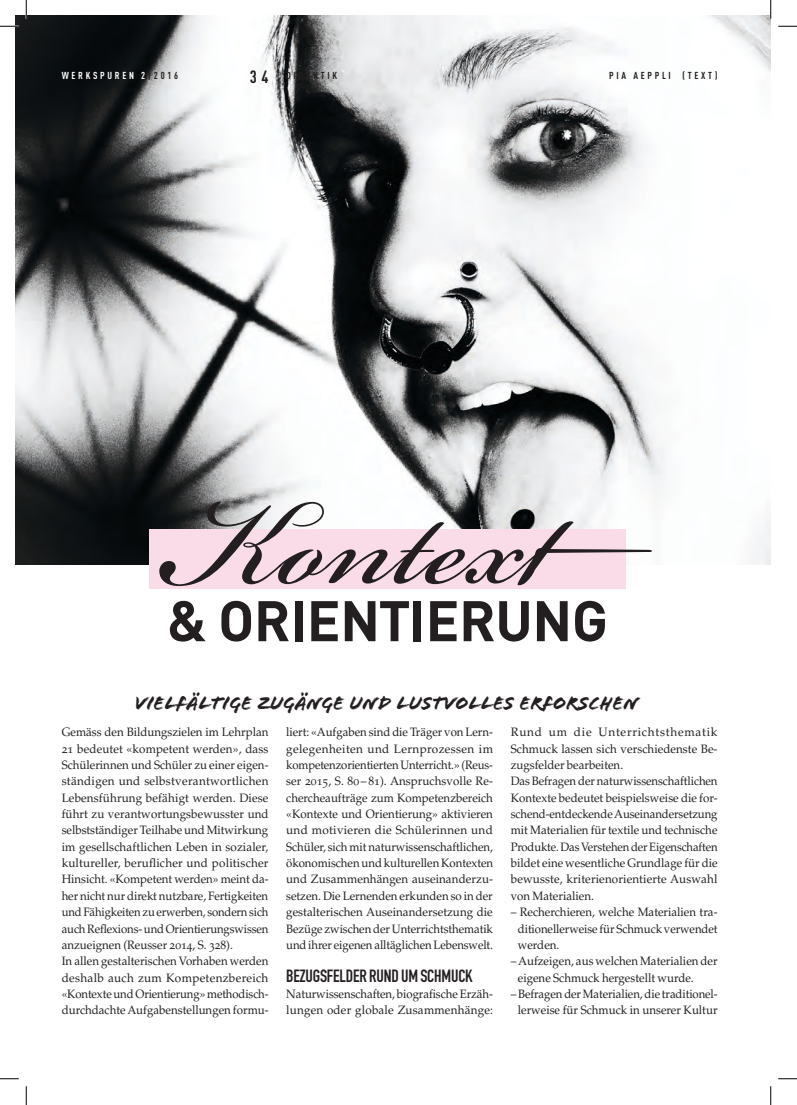
<style>
.page{position:relative;width:797px;height:1105px;background:#fff}
.page>*{position:absolute;margin:0;border:0;box-sizing:border-box;transform-origin:0 0}
.t1{font:192.5px "Bickham Script Pro";color:#231f20}
.t2{font:700 56.25px "DIN Pro";letter-spacing:-.01em;color:#231f20}
.t3{font:20px "Flood";color:#231f20}
.t4{font:17.5px "DIN Engschrift Alternate";letter-spacing:-.01em;color:#231f20}
.t5{font:12.12px/16.4px "Palatino LT Std";color:#231f20;scale:.95 1}
.t6{font:12.12px/16.4px "Palatino LT Std";color:#231f20;text-align:justify;scale:.94 1}
.t7{font:12.12px/16.4px "Palatino LT Std";color:#231f20}
.t8{font:700 10px "DIN Cond";letter-spacing:.27em;color:#231f20}
.t9{font:700 10px "DIN Cond";letter-spacing:.27em;color:#fff}
.s1{color:#231f20}
.s2{font-size:17.5px}
</style>
<div class="page">
<img style="left:16px;top:16px;width:754px;height:548px">
<div style="left:149px;top:530px;width:477px;height:59px;background:#fadce9"></div>
<svg style="left:0;top:25px;width:19px;height:2px"></svg>
<svg style="left:778px;top:25px;width:19px;height:2px"></svg>
<svg style="left:0;top:1078px;width:19px;height:1px"></svg>
<svg style="left:778px;top:1078px;width:19px;height:1px"></svg>
<svg style="left:25px;top:0;width:2px;height:19px"></svg>
<svg style="left:25px;top:1086px;width:2px;height:19px"></svg>
<svg style="left:770px;top:0;width:1px;height:19px"></svg>
<svg style="left:770px;top:1086px;width:1px;height:19px"></svg>
<p class="t9" style="left:62px;top:70px;width:118px">WERKSPUREN 2<span class="s1">|2016</span></p>
<p class="t8" style="left:250px;top:70px;width:89px"><span class="s2">34</span> DIDAKTIK</p>
<p class="t8" style="left:609px;top:70px;width:110px">PIA AEPPLI (TEXT)</p>
<p class="t1" style="left:163px;top:403px;width:469px">Kontext</p>
<p class="t2" style="left:166px;top:583px;width:442px">&amp; ORIENTIERUNG</p>
<p class="t3" style="left:135px;top:691px;width:505px">VIELFÄLTIGE ZUGÄNGE UND LUSTVOLLES ERFORSCHEN</p>
<p class="t5" style="left:62px;top:724px;width:219px">Gemäss den Bildungszielen im Lehrplan 21 bedeutet «kompetent werden», dass Schülerinnen und Schüler zu einer eigen&shy;ständigen und selbstverantwortlichen Lebensführung befähigt werden. Diese führt zu verantwortungsbewusster und selbstständiger Teilhabe und Mitwirkung im gesellschaftlichen Leben in sozialer, kultureller, beruflicher und politischer Hinsicht. «Kompetent werden» meint da&shy;her nicht nur direkt nutzbare, Fertigkeiten und Fähigkeiten zu erwerben, sondern sich auch Reflexions- und Orientierungswissen anzueignen (Reusser 2014, S. 328).<br>In allen gestalterischen Vorhaben werden deshalb auch zum Kompetenzbereich «Kontexte und Orientierung» methodisch&shy;durchdachte Aufgabenstellungen formu-</p>
<p class="t6" style="left:286px;top:724px;width:222px">liert: «Aufgaben sind die Träger von Lern&shy;gelegenheiten und Lernprozessen im kompetenzorientierten Unterricht.» (Reus&shy;ser 2015, S. 80 – 81). Anspruchsvolle Re&shy;chercheaufträge zum Kompetenzbereich «Kontexte und Orientierung» aktivieren und motivieren die Schülerinnen und Schüler, sich mit naturwissenschaftlichen, ökonomischen und kulturellen Kontexten und Zusammenhängen auseinanderzu&shy;setzen. Die Lernenden erkunden so in der gestalterischen Auseinandersetzung die Bezüge zwischen der Unterrichtsthematik und ihrer eigenen alltäglichen Lebenswelt.</p>
<p class="t7" style="left:511px;top:724px;width:208px">Rund um die Unterrichtsthematik Schmuck lassen sich verschiedenste Be&shy;zugsfelder bearbeiten.<br>Das Befragen der naturwissenschaftlichen Kontexte bedeutet beispielsweise die for&shy;schend-entdeckende Auseinandersetzung mit Materialien für textile und technische Produkte. Das Verstehen der Eigenschaften bildet eine wesentliche Grundlage für die bewusste, kriterienorientierte Auswahl von Materialien.</p>
<p class="t5" style="left:518px;top:904px;width:212px;text-align:justify;text-indent:-7px">– Recherchieren, welche Materialien tra&shy;ditionellerweise für Schmuck verwendet werden.</p>
<p class="t5" style="left:518px;top:953px;width:212px;text-indent:-7px">– Aufzeigen, aus welchen Materialien der eigene Schmuck hergestellt wurde.</p>
<p class="t6" style="left:511px;top:986px;width:221px;text-align:center">– Befragen der Materialien, die traditionel&shy;lerweise für Schmuck in unserer Kultur</p>
<p class="t4" style="left:286px;top:965px;width:188px">BEZUGSFELDER RUND UM SCHMUCK</p>
<p class="t6" style="left:286px;top:986px;width:221px">Naturwissenschaften, biografische Erzäh&shy;lungen oder globale Zusammenhänge:</p>
</div>
